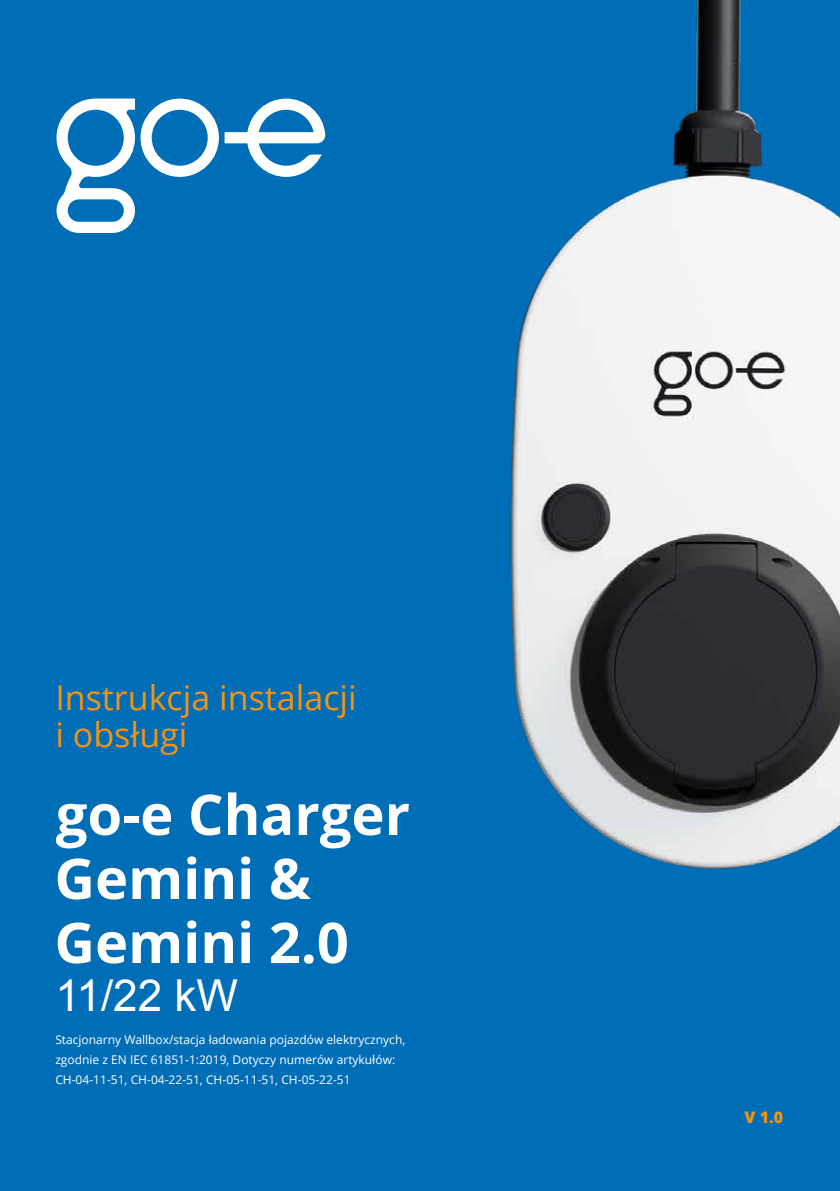
<style>
.page{position:relative;width:840px;height:1191px;background:#fff}
.page>*{position:absolute;margin:0;border:0;box-sizing:border-box;transform-origin:0 0}
.t1{font:700 56px/64px "Open Sans";color:#fff}
.t2{font:44px "Arial";color:#fff}
.t3{font:34px/36px "Open Sans";color:#f39313}
.t4{font:800 16px "Open Sans";color:#f39313}
.t5{font:12px/20px "Open Sans";color:#fff}
</style>
<div class="page">
<div style="left:0;top:0;width:839px;height:1191px;background:#006eb7"></div>
<img style="left:325px;top:0;width:514px;height:869px">
<svg style="left:56px;top:98px;width:269px;height:135px"></svg>
<h3 class="t3" style="left:55px;top:679px;width:303px">Instrukcja instalacji i obsługi</h3>
<h1 class="t1" style="left:54px;top:781px;width:357px">go-e Charger<br>Gemini &amp;<br>Gemini 2.0</h1>
<h2 class="t2" style="left:55px;top:967px;width:184px">11/22 kW</h2>
<p class="t5" style="left:55px;top:1029px;width:351px">Stacjonarny Wallbox/stacja ładowania pojazdów elektrycznych, zgodnie z EN IEC 61851-1:2019, Dotyczy numerów artykułów:<br>CH-04-11-51, CH-04-22-51, CH-05-11-51, CH-05-22-51</p>
<h3 class="t4" style="left:744px;top:1105px;width:40px">V 1.0</h3>
</div>
